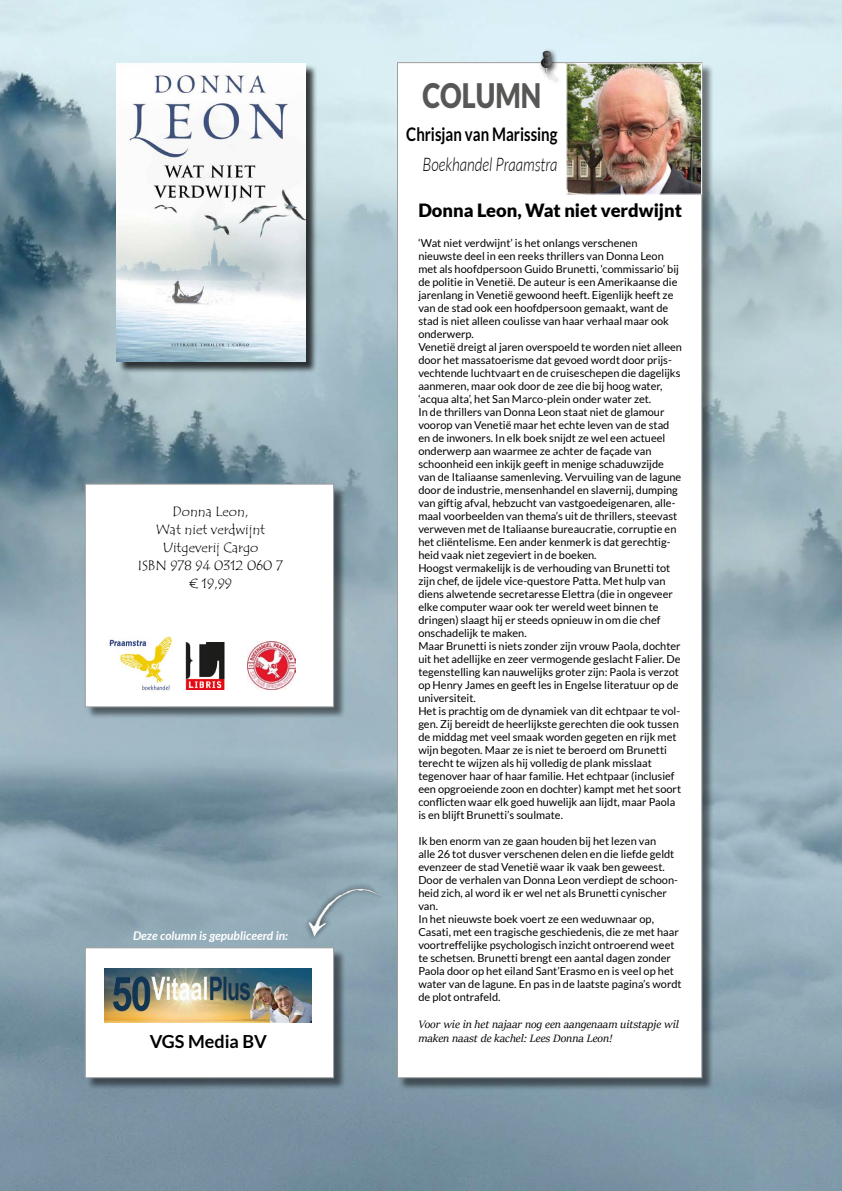
<style>
.page{position:relative;width:842px;height:1191px;background:#fff}
.page>*{position:absolute;margin:0;border:0;box-sizing:border-box;transform-origin:0 0}
.t1{font:900 33.8px "Lato";color:#575756;scale:.8 1}
.t2{font:700 18.8px "Lato";color:#000;scale:.8 1}
.t3{font:italic 300 18.8px "Lato";color:#000;scale:.8 1}
.t4{font:900 18.3px "Lato";color:#000}
.t5{font:700 18px "Lato";color:#000}
.t6{font:14px/18px "Tempus Sans ITC";color:#000;text-align:center}
.t7{font:italic 12px/14px "Sitka Display";color:#000}
.t8{font:italic 700 12px "Lato";color:#fff}
.t9{font:11px/13px "Lato";color:#000}
</style>
<div class="page">
<img style="left:0;top:0;width:842px;height:1191px">
<div style="left:399px;top:64px;width:316px;height:1026px;background:#000;opacity:.5"></div>
<div style="left:397px;top:62px;width:305px;height:1016px;background:#fff;border:1px solid #9d9d9c"></div>
<div style="left:118px;top:65px;width:199px;height:309px;background:#000;opacity:.75"></div>
<img style="left:116px;top:63px;width:189px;height:298px">
<div style="left:87px;top:485px;width:259px;height:234px;background:#000;opacity:.5"></div>
<div style="left:85px;top:484px;width:249px;height:223px;background:#fff;border:1px solid #9d9d9c"></div>
<img style="left:109px;top:636px;width:63px;height:55px">
<img style="left:185px;top:642px;width:40px;height:48px">
<div style="left:87px;top:949px;width:259px;height:141px;background:#000;opacity:.5"></div>
<div style="left:85px;top:947px;width:249px;height:131px;background:#fff;border:1px solid #9d9d9c"></div>
<img style="left:105px;top:968px;width:207px;height:54px">
<img style="left:283px;top:862px;width:103px;height:96px">
<img style="left:568px;top:65px;width:132px;height:128px">
<div style="left:566px;top:63px;width:136px;height:132px;border:1px solid #fff"></div>
<div style="left:538px;top:48px;width:26px;height:40px;background:#000;opacity:.75"></div>
<svg style="left:541px;top:51px;width:18px;height:33px"></svg>
<img style="left:248px;top:641px;width:48px;height:48px">
<p class="t6" style="left:138px;top:502px;width:147px">Donna Leon,<br>Wat niet verdwijnt<br>Uitgeverij Cargo<br>ISBN 978 94 0312 060 7 € 19,99</p>
<p class="t8" style="left:133px;top:928px;width:156px">Deze column is gepubliceerd in:</p>
<h3 class="t5" style="left:150px;top:1031px;width:119px">VGS Media BV</h3>
<h1 class="t1" style="left:422px;top:76px;width:150px">COLUMN</h1>
<h2 class="t2" style="left:406px;top:123px;width:191px">Chrisjan van Marissing</h2>
<h2 class="t3" style="left:423px;top:154px;width:170px">Boekhandel Praamstra</h2>
<h3 class="t4" style="left:418px;top:199px;width:265px">Donna Leon, Wat niet verdwijnt</h3>
<p class="t9" style="left:418px;top:236px;width:265px">‘Wat niet verdwijnt’ is het onlangs verschenen nieuwste deel in een reeks thrillers van Donna Leon met als hoofdpersoon Guido Brunetti, ‘commissario’ bij de politie in Venetië. De auteur is een Amerikaanse die jarenlang in Venetië gewoond heeft. Eigenlijk heeft ze van de stad ook een hoofdpersoon gemaakt, want de stad is niet alleen coulisse van haar verhaal maar ook onderwerp.<br>Venetië dreigt al jaren overspoeld te worden niet alleen door het massatoerisme dat gevoed wordt door prijs&shy;vechtende luchtvaart en de cruiseschepen die dagelijks aanmeren, maar ook door de zee die bij hoog water, ‘acqua alta’, het San Marco-plein onder water zet.<br>In de thrillers van Donna Leon staat niet de glamour voorop van Venetië maar het echte leven van de stad en de inwoners. In elk boek snijdt ze wel een actueel onderwerp aan waarmee ze achter de façade van schoonheid een inkijk geeft in menige schaduwzijde van de Italiaanse samenleving. Vervuiling van de lagune door de industrie, mensenhandel en slavernij, dumping van giftig afval, hebzucht van vastgoedeigenaren, alle&shy;maal voorbeelden van thema’s uit de thrillers, steevast verweven met de Italiaanse bureaucratie, corruptie en het cliëntelisme. Een ander kenmerk is dat gerechtig&shy;heid vaak niet zegeviert in de boeken.<br>Hoogst vermakelijk is de verhouding van Brunetti tot zijn chef, de ijdele vice-questore Patta. Met hulp van diens alwetende secretaresse Elettra (die in ongeveer elke computer waar ook ter wereld weet binnen te dringen) slaagt hij er steeds opnieuw in om die chef onschadelijk te maken.<br>Maar Brunetti is niets zonder zijn vrouw Paola, dochter uit het adellijke en zeer vermogende geslacht Falier. De tegenstelling kan nauwelijks groter zijn: Paola is verzot op Henry James en geeft les in Engelse literatuur op de universiteit.<br>Het is prachtig om de dynamiek van dit echtpaar te vol&shy;gen. Zij bereidt de heerlijkste gerechten die ook tussen de middag met veel smaak worden gegeten en rijk met wijn begoten. Maar ze is niet te beroerd om Brunetti terecht te wijzen als hij volledig de plank misslaat tegenover haar of haar familie. Het echtpaar (inclusief een opgroeiende zoon en dochter) kampt met het soort conflicten waar elk goed huwelijk aan lijdt, maar Paola is en blijft Brunetti’s soulmate.</p>
<p class="t9" style="left:418px;top:834px;width:265px">Ik ben enorm van ze gaan houden bij het lezen van<br>alle 26 tot dusver verschenen delen en die liefde geldt evenzeer de stad Venetië waar ik vaak ben geweest.<br>Door de verhalen van Donna Leon verdiept de schoon&shy;heid zich, al word ik er wel net als Brunetti cynischer van.<br>In het nieuwste boek voert ze een weduwnaar op, Casati, met een tragische geschiedenis, die ze met haar voortreffelijke psychologisch inzicht ontroerend weet te schetsen. Brunetti brengt een aantal dagen zonder Paola door op het eiland Sant’Erasmo en is veel op het water van de lagune. En pas in de laatste pagina’s wordt de plot ontrafeld.</p>
<p class="t7" style="left:418px;top:1016px;width:262px">Voor wie in het najaar nog een aangenaam uitstapje wil maken naast de kachel: Lees Donna Leon!</p>
</div>
